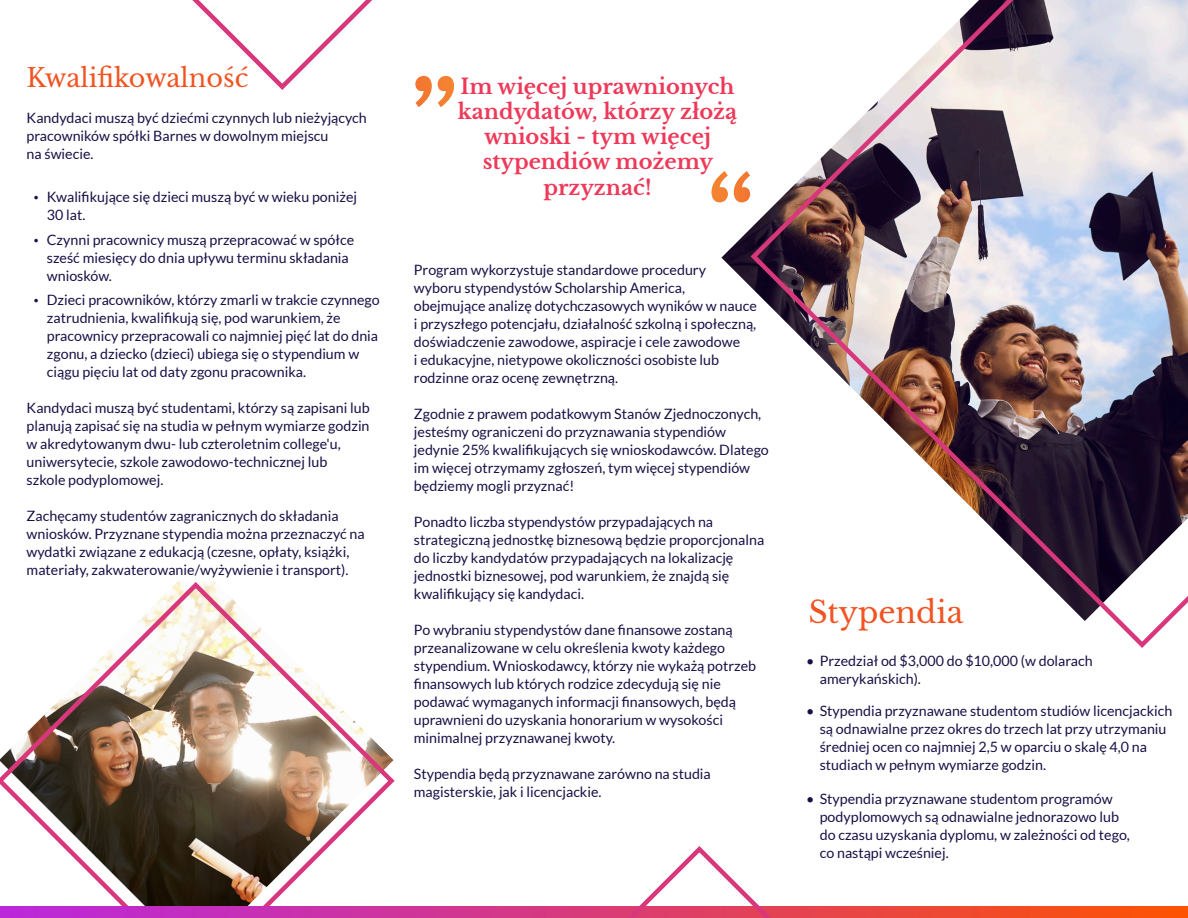
<style>
.page{position:relative;width:1188px;height:918px;background:#fff}
.page>*{position:absolute;margin:0;border:0;box-sizing:border-box;transform-origin:0 0}
.t1{font:700 108px "Libre Baskerville";color:#fff}
.t2{font:30px "Libre Baskerville";color:#f15422}
.t3{font:25.5px "Libre Baskerville";color:#f15422}
.t4{font:700 21px/25.2px "Libre Baskerville";color:#ee3959;text-align:center}
.t5{font:14.25px/18px "Lato";color:#171046}
</style>
<div class="page">
<svg style="left:0;top:581px;width:395px;height:325px"></svg>
<img style="left:0;top:906px;width:1188px;height:12px">
<svg style="left:747px;top:0;width:441px;height:648px"></svg>
<svg style="left:192px;top:0;width:180px;height:90px"></svg>
<svg style="left:586px;top:846px;width:227px;height:72px"></svg>
<p class="t3" style="left:27px;top:62px;width:223px">Kwalifikowalność</p>
<p class="t5" style="left:27px;top:109px;width:342px">Kandydaci muszą być dziećmi czynnych lub nieżyjących pracowników spółki Barnes w dowolnym miejscu<br>na świecie.</p>
<p class="t5" style="left:47px;top:188px;width:312px">Kwalifikujące się dzieci muszą być w wieku poniżej<br>30 lat.</p>
<p class="t5" style="left:47px;top:230px;width:309px">Czynni pracownicy muszą przepracować w spółce sześć miesięcy do dnia upływu terminu składania wniosków.</p>
<p class="t5" style="left:47px;top:291px;width:334px">Dzieci pracowników, którzy zmarli w trakcie czynnego zatrudnienia, kwalifikują się, pod warunkiem, że pracownicy przepracowali co najmniej pięć lat do dnia zgonu, a dziecko (dzieci) ubiega się o stypendium w ciągu pięciu lat od daty zgonu pracownika.</p>
<p class="t5" style="left:27px;top:399px;width:345px">Kandydaci muszą być studentami, którzy są zapisani lub planują zapisać się na studia w pełnym wymiarze godzin w akredytowanym dwu- lub czteroletnim college'u, uniwersytecie, szkole zawodowo-technicznej lub<br>szkole podyplomowej.</p>
<p class="t5" style="left:27px;top:507px;width:340px">Zachęcamy studentów zagranicznych do składania wniosków. Przyznane stypendia można przeznaczyć na wydatki związane z edukacją (czesne, opłaty, książki, materiały, zakwaterowanie/wyżywienie i transport).</p>
<p class="t1" style="left:409px;top:-17px;width:52px">„</p>
<p class="t4" style="left:458px;top:74px;width:281px">Im więcej uprawnionych kandydatów, którzy złożą wnioski - tym więcej stypendiów możemy przyznać!</p>
<p class="t1" style="left:756px;top:218px;width:50px;rotate:-180deg">”</p>
<p class="t5" style="left:414px;top:260px;width:344px">Program wykorzystuje standardowe procedury wyboru stypendystów Scholarship America, obejmujące analizę dotychczasowych wyników w nauce i przyszłego potencjału, działalność szkolną i społeczną, doświadczenie zawodowe, aspiracje i cele zawodowe<br>i edukacyjne, nietypowe okoliczności osobiste lub rodzinne oraz ocenę zewnętrzną.</p>
<p class="t5" style="left:414px;top:404px;width:356px">Zgodnie z prawem podatkowym Stanów Zjednoczonych, jesteśmy ograniczeni do przyznawania stypendiów jedynie 25% kwalifikujących się wnioskodawców. Dlatego im więcej otrzymamy zgłoszeń, tym więcej stypendiów będziemy mogli przyznać!</p>
<p class="t5" style="left:414px;top:512px;width:352px">Ponadto liczba stypendystów przypadających na strategiczną jednostkę biznesową będzie proporcjonalna do liczby kandydatów przypadających na lokalizację jednostki biznesowej, pod warunkiem, że znajdą się kwalifikujący się kandydaci.</p>
<p class="t5" style="left:414px;top:620px;width:344px">Po wybraniu stypendystów dane finansowe zostaną przeanalizowane w celu określenia kwoty każdego stypendium. Wnioskodawcy, którzy nie wykażą potrzeb finansowych lub których rodzice zdecydują się nie podawać wymaganych informacji finansowych, będą uprawnieni do uzyskania honorarium w wysokości minimalnej przyznawanej kwoty.</p>
<p class="t5" style="left:414px;top:764px;width:298px">Stypendia będą przyznawane zarówno na studia magisterskie, jak i licencjackie.</p>
<p class="t2" style="left:808px;top:594px;width:157px">Stypendia</p>
<p class="t5" style="left:820px;top:652px;width:274px;text-indent:-14px">• Przedział od $3,000 do $10,000 (w dolarach amerykańskich).</p>
<p class="t5" style="left:820px;top:701px;width:354px;text-indent:-14px">• Stypendia przyznawane studentom studiów licencjackich są odnawialne przez okres do trzech lat przy utrzymaniu średniej ocen co najmniej 2,5 w oparciu o skalę 4,0 na studiach w pełnym wymiarze godzin.</p>
<p class="t5" style="left:820px;top:790px;width:312px;text-indent:-14px">• Stypendia przyznawane studentom programów podyplomowych są odnawialne jednorazowo lub do czasu uzyskania dyplomu, w zależności od tego, co nastąpi wcześniej.</p>
</div>
